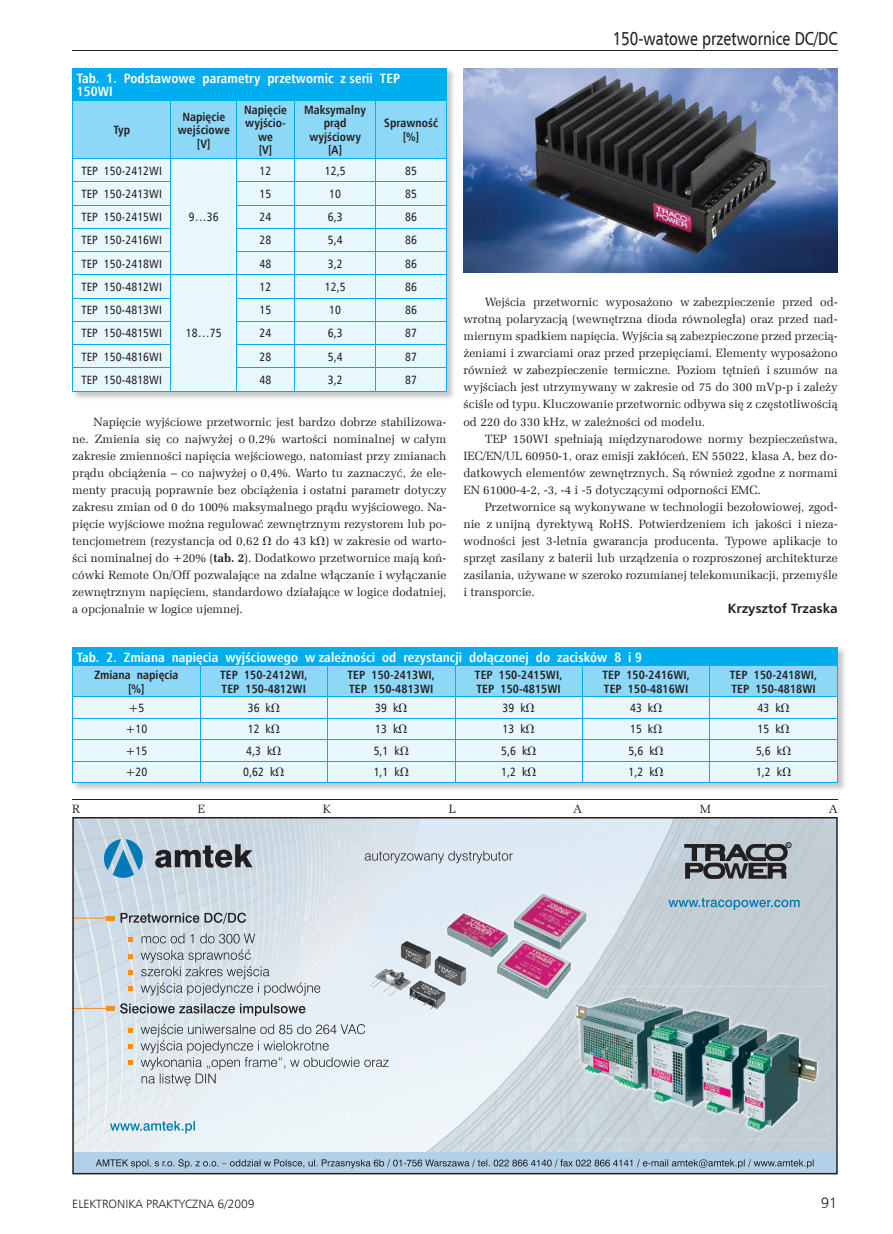
<style>
.page{position:relative;width:893px;height:1234px;background:#fff}
.page>*{position:absolute;margin:0;border:0;box-sizing:border-box;transform-origin:0 0}
.t1{font:18.75px "Humnst 777 EU";color:#231f20;scale:.8 1}
.t2{font:15px "Humnst 777 Lt EU";color:#231f20}
.t3{font:700 13.5px/13.5px "Humnst 777 Cn EU";letter-spacing:.005em;color:#fff}
.t4{font:700 13.5px "Humnst 777 EU";color:#231f20}
.t5{font:12px/17px "Zapf Ellipt EU";color:#231f20;text-align:justify}
.t6{font:12px "Humnst 777 Cn EU";letter-spacing:.005em;color:#231f20}
.t7{font:700 12px/13.5px "Humnst 777 Cn EU";letter-spacing:.005em;color:#231f20;text-align:center}
.t8{font:12px "Humnst 777 Lt EU";color:#231f20}
.s1{font-family:"Math With Greek"}
.s2{font-weight:700}
</style>
<div class="page">
<hr style="left:72px;top:51px;width:766px;height:1px;background:#231f20">
<svg style="left:72px;top:817px;width:766px;height:357px;background:#c3cdd5"></svg>
<hr style="left:72px;top:799px;width:766px;height:1px;background:#231f20">
<img style="left:463px;top:68px;width:375px;height:204px">
<img style="left:72px;top:68px;width:382px;height:331px">
<div style="left:73px;top:68px;width:373px;height:33px;background:#00aeef"></div>
<hr style="left:72px;top:68px;width:99px;height:1px;background:#00aeef">
<hr style="left:72px;top:69px;width:1px;height:31px;background:#00aeef">
<hr style="left:446px;top:69px;width:1px;height:31px;background:#00aeef">
<hr style="left:72px;top:100px;width:99px;height:1px;background:#00aeef">
<svg style="left:72px;top:101px;width:375px;height:289px;background:#caecfb"></svg>
<hr style="left:72px;top:390px;width:99px;height:1px;background:#00aeef">
<hr style="left:171px;top:390px;width:66px;height:1px;background:#00aeef">
<hr style="left:237px;top:390px;width:57px;height:1px;background:#00aeef">
<hr style="left:294px;top:390px;width:82px;height:1px;background:#00aeef">
<hr style="left:376px;top:390px;width:70px;height:1px;background:#00aeef">
<img style="left:74px;top:648px;width:771px;height:142px">
<hr style="left:72px;top:646px;width:128px;height:1px;background:#00aeef">
<hr style="left:200px;top:646px;width:128px;height:1px;background:#00aeef">
<hr style="left:328px;top:646px;width:127px;height:1px;background:#00aeef">
<hr style="left:455px;top:646px;width:127px;height:1px;background:#00aeef">
<hr style="left:582px;top:646px;width:128px;height:1px;background:#00aeef">
<hr style="left:710px;top:646px;width:128px;height:1px;background:#00aeef">
<svg style="left:72px;top:647px;width:766px;height:135px;background:#aae2f9"></svg>
<hr style="left:72px;top:782px;width:128px;height:1px;background:#00aeef">
<hr style="left:200px;top:782px;width:128px;height:1px;background:#00aeef">
<hr style="left:328px;top:782px;width:127px;height:1px;background:#00aeef">
<hr style="left:455px;top:782px;width:127px;height:1px;background:#00aeef">
<hr style="left:582px;top:782px;width:128px;height:1px;background:#00aeef">
<hr style="left:710px;top:782px;width:128px;height:1px;background:#00aeef">
<p class="t3" style="left:77px;top:71px;width:325px">Tab. 1. Podstawowe parametry przetwornic z serii TEP<br>150WI</p>
<p class="t7" style="left:113px;top:123px;width:18px">Typ</p>
<p class="t7" style="left:178px;top:110px;width:54px">Napięcie wejściowe [V]</p>
<p class="t7" style="left:244px;top:103px;width:44px">Napięcie wyjścio&shy;we<br>[V]</p>
<p class="t7" style="left:304px;top:103px;width:64px">Maksymalny prąd wyjściowy [A]</p>
<p class="t7" style="left:384px;top:116px;width:55px">Sprawność [%]</p>
<p class="t6" style="left:81px;top:163px;width:82px">TEP 150-2412WI</p>
<p class="t6" style="left:260px;top:163px;width:13px">12</p>
<p class="t6" style="left:325px;top:163px;width:22px">12,5</p>
<p class="t6" style="left:405px;top:163px;width:13px">85</p>
<p class="t6" style="left:81px;top:186px;width:82px">TEP 150-2413WI</p>
<p class="t6" style="left:260px;top:186px;width:13px">15</p>
<p class="t6" style="left:329px;top:186px;width:13px">10</p>
<p class="t6" style="left:405px;top:186px;width:13px">85</p>
<p class="t6" style="left:81px;top:209px;width:82px">TEP 150-2415WI</p>
<p class="t6" style="left:260px;top:209px;width:13px">24</p>
<p class="t6" style="left:328px;top:209px;width:16px">6,3</p>
<p class="t6" style="left:405px;top:209px;width:13px">86</p>
<p class="t6" style="left:81px;top:233px;width:82px">TEP 150-2416WI</p>
<p class="t6" style="left:260px;top:233px;width:13px">28</p>
<p class="t6" style="left:328px;top:233px;width:16px">5,4</p>
<p class="t6" style="left:405px;top:233px;width:13px">86</p>
<p class="t6" style="left:81px;top:256px;width:82px">TEP 150-2418WI</p>
<p class="t6" style="left:260px;top:256px;width:13px">48</p>
<p class="t6" style="left:328px;top:256px;width:16px">3,2</p>
<p class="t6" style="left:405px;top:256px;width:13px">86</p>
<p class="t6" style="left:81px;top:279px;width:82px">TEP 150-4812WI</p>
<p class="t6" style="left:186px;top:326px;width:37px">18…75</p>
<p class="t6" style="left:189px;top:209px;width:31px">9…36</p>
<p class="t6" style="left:260px;top:279px;width:13px">12</p>
<p class="t6" style="left:325px;top:279px;width:22px">12,5</p>
<p class="t6" style="left:405px;top:279px;width:13px">86</p>
<p class="t6" style="left:81px;top:302px;width:82px">TEP 150-4813WI</p>
<p class="t6" style="left:260px;top:302px;width:13px">15</p>
<p class="t6" style="left:329px;top:302px;width:13px">10</p>
<p class="t6" style="left:405px;top:302px;width:13px">86</p>
<p class="t6" style="left:81px;top:326px;width:82px">TEP 150-4815WI</p>
<p class="t6" style="left:260px;top:326px;width:13px">24</p>
<p class="t6" style="left:328px;top:326px;width:16px">6,3</p>
<p class="t6" style="left:405px;top:326px;width:13px">87</p>
<p class="t6" style="left:81px;top:349px;width:82px">TEP 150-4816WI</p>
<p class="t6" style="left:260px;top:349px;width:13px">28</p>
<p class="t6" style="left:328px;top:349px;width:16px">5,4</p>
<p class="t6" style="left:405px;top:349px;width:13px">87</p>
<p class="t6" style="left:81px;top:372px;width:82px">TEP 150-4818WI</p>
<p class="t6" style="left:260px;top:372px;width:13px">48</p>
<p class="t6" style="left:328px;top:372px;width:16px">3,2</p>
<p class="t6" style="left:405px;top:372px;width:13px">87</p>
<p class="t5" style="left:72px;top:413px;width:376px;text-indent:21px">Napięcie wyjściowe przetwornic jest bardzo dobrze stabilizowa&shy;ne. Zmienia się co najwyżej o 0,2% wartości nominalnej w całym zakresie zmienności napięcia wejściowego, natomiast przy zmianach prądu obciążenia – co najwyżej o 0,4%. Warto tu zaznaczyć, że ele&shy;menty pracują poprawnie bez obciążenia i ostatni parametr dotyczy zakresu zmian od 0 do 100% maksymalnego prądu wyjściowego. Na&shy;pięcie wyjściowe można regulować zewnętrznym rezystorem lub po&shy;tencjometrem (rezystancja od 0,62 <span class="s1">V</span> do 43 k<span class="s1">V</span>) w zakresie od warto&shy;ści nominalnej do +20% (<span class="s2">tab. 2</span>). Dodatkowo przetwornice mają koń&shy;cówki Remote On/Off pozwalające na zdalne włączanie i wyłączanie zewnętrznym napięciem, standardowo działające w logice dodatniej, a opcjonalnie w logice ujemnej.</p>
<h1 class="t1" style="left:613px;top:27px;width:283px">150-watowe przetwornice DC/DC</h1>
<p class="t5" style="left:463px;top:294px;width:376px;text-indent:21px">Wejścia przetwornic wyposażono w zabezpieczenie przed od&shy;wrotną polaryzacją (wewnętrzna dioda równoległa) oraz przed nad&shy;miernym spadkiem napięcia. Wyjścia są zabezpieczone przed przecią&shy;żeniami i zwarciami oraz przed przepięciami. Elementy wyposażono również w zabezpieczenie termiczne. Poziom tętnień i szumów na wyjściach jest utrzymywany w zakresie od 75 do 300 mVp-p i zależy ściśle od typu. Kluczowanie przetwornic odbywa się z częstotliwością od 220 do 330 kHz, w zależności od modelu.</p>
<p class="t5" style="left:463px;top:430px;width:376px;text-indent:21px">TEP 150WI spełniają międzynarodowe normy bezpieczeństwa, IEC/EN/UL 60950-1, oraz emisji zakłóceń, EN 55022, klasa A, bez do&shy;datkowych elementów zewnętrznych. Są również zgodne z normami EN 61000-4-2, -3, -4 i -5 dotyczącymi odporności EMC.</p>
<p class="t5" style="left:463px;top:498px;width:376px;text-indent:21px">Przetwornice są wykonywane w technologii bezołowiowej, zgod&shy;nie z unijną dyrektywą RoHS. Potwierdzeniem ich jakości i nieza&shy;wodności jest 3-letnia gwarancja producenta. Typowe aplikacje to sprzęt zasilany z baterii lub urządzenia o rozproszonej architekturze zasilania, używane w szeroko rozumianej telekomunikacji, przemyśle i transporcie.</p>
<p class="t4" style="left:728px;top:599px;width:111px">Krzysztof Trzaska</p>
<p class="t3" style="left:77px;top:650px;width:567px">Tab. 2. Zmiana napięcia wyjściowego w zależności od rezystancji dołączonej do zacisków 8 i 9</p>
<p class="t7" style="left:94px;top:668px;width:85px">Zmiana napięcia [%]</p>
<p class="t7" style="left:220px;top:668px;width:89px;text-align:left">TEP 150-2412WI,<br>TEP 150-4812WI</p>
<p class="t7" style="left:347px;top:668px;width:89px;text-align:left">TEP 150-2413WI,<br>TEP 150-4813WI</p>
<p class="t7" style="left:475px;top:668px;width:89px;text-align:left">TEP 150-2415WI,<br>TEP 150-4815WI</p>
<p class="t7" style="left:602px;top:668px;width:89px;text-align:left">TEP 150-2416WI,<br>TEP 150-4816WI</p>
<p class="t7" style="left:730px;top:668px;width:89px;text-align:left">TEP 150-2418WI,<br>TEP 150-4818WI</p>
<p class="t6" style="left:128px;top:700px;width:17px">+5</p>
<p class="t6" style="left:248px;top:700px;width:34px">36 k<span class="s1">V</span></p>
<p class="t6" style="left:375px;top:700px;width:34px">39 k<span class="s1">V</span></p>
<p class="t6" style="left:503px;top:700px;width:34px">39 k<span class="s1">V</span></p>
<p class="t6" style="left:630px;top:700px;width:34px">43 k<span class="s1">V</span></p>
<p class="t6" style="left:757px;top:700px;width:34px">43 k<span class="s1">V</span></p>
<p class="t6" style="left:125px;top:721px;width:23px">+10</p>
<p class="t6" style="left:248px;top:721px;width:34px">12 k<span class="s1">V</span></p>
<p class="t6" style="left:375px;top:721px;width:34px">13 k<span class="s1">V</span></p>
<p class="t6" style="left:503px;top:721px;width:34px">13 k<span class="s1">V</span></p>
<p class="t6" style="left:630px;top:721px;width:34px">15 k<span class="s1">V</span></p>
<p class="t6" style="left:757px;top:721px;width:34px">15 k<span class="s1">V</span></p>
<p class="t6" style="left:125px;top:743px;width:23px">+15</p>
<p class="t6" style="left:246px;top:743px;width:37px">4,3 k<span class="s1">V</span></p>
<p class="t6" style="left:374px;top:743px;width:37px">5,1 k<span class="s1">V</span></p>
<p class="t6" style="left:501px;top:743px;width:37px">5,6 k<span class="s1">V</span></p>
<p class="t6" style="left:629px;top:743px;width:37px">5,6 k<span class="s1">V</span></p>
<p class="t6" style="left:756px;top:743px;width:37px">5,6 k<span class="s1">V</span></p>
<p class="t6" style="left:125px;top:764px;width:23px">+20</p>
<p class="t6" style="left:243px;top:764px;width:43px">0,62 k<span class="s1">V</span></p>
<p class="t6" style="left:374px;top:764px;width:37px">1,1 k<span class="s1">V</span></p>
<p class="t6" style="left:501px;top:764px;width:37px">1,2 k<span class="s1">V</span></p>
<p class="t6" style="left:629px;top:764px;width:37px">1,2 k<span class="s1">V</span></p>
<p class="t6" style="left:756px;top:764px;width:37px">1,2 k<span class="s1">V</span></p>
<p class="t5" style="left:72px;top:800px;width:9px">R</p>
<p class="t5" style="left:198px;top:800px;width:9px">E</p>
<p class="t5" style="left:323px;top:800px;width:10px">K</p>
<p class="t5" style="left:449px;top:800px;width:8px">L</p>
<p class="t5" style="left:573px;top:800px;width:10px">A</p>
<p class="t5" style="left:700px;top:800px;width:13px">M</p>
<p class="t5" style="left:829px;top:800px;width:10px">A</p>
<p class="t8" style="left:72px;top:1196px;width:184px">ELEKTRONIKA PRAKTYCZNA 6/2009</p>
<p class="t2" style="left:821px;top:1193px;width:18px">91</p>
</div>
